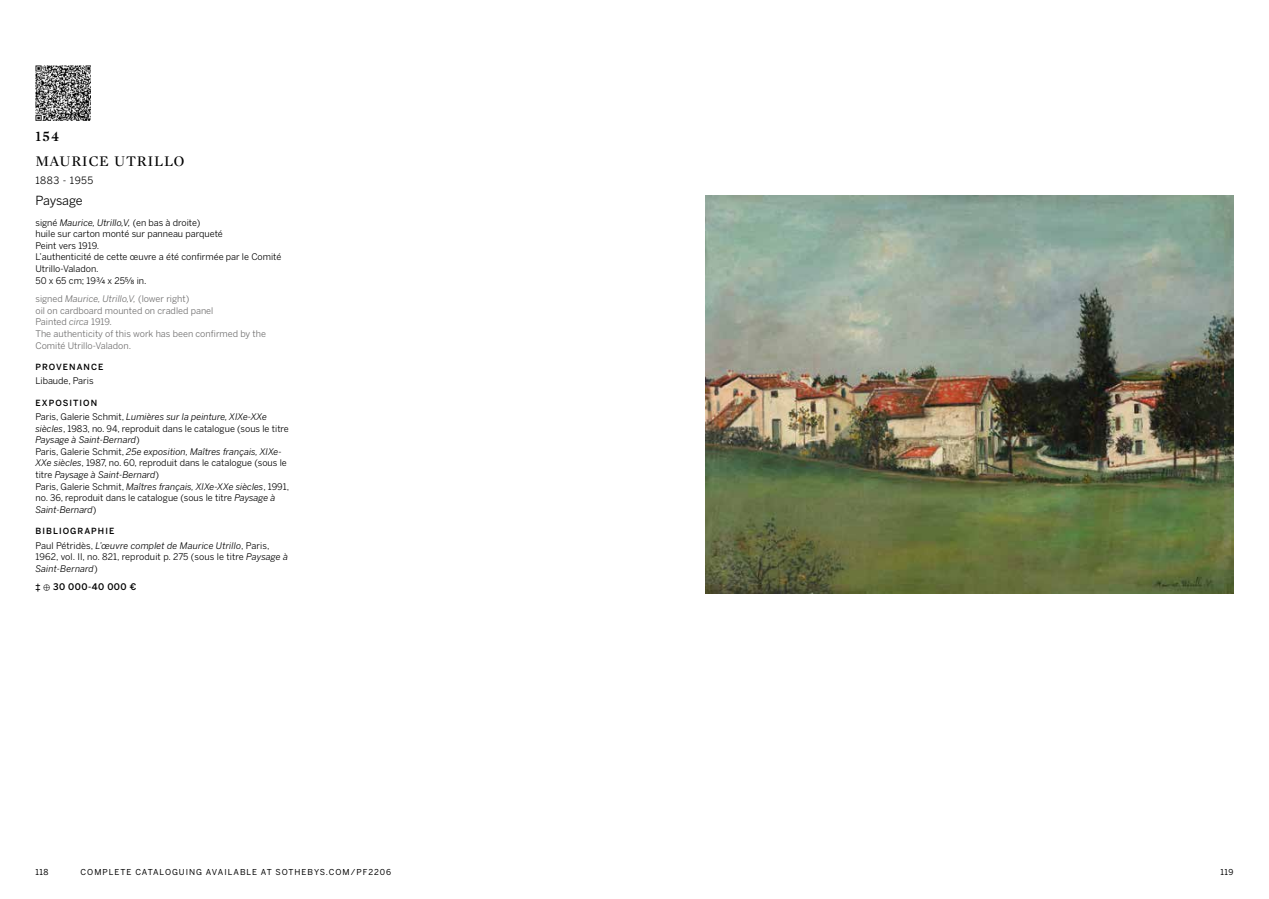
<style>
.page{position:relative;width:1269px;height:899px;background:#fff}
.page>*{position:absolute;margin:0;border:0;box-sizing:border-box;transform-origin:0 0}
.t1{font:15px "Mercury Display";letter-spacing:.05em;color:#000}
.t2{font:600 15px "Mercury Display";color:#000}
.t3{font:12.5px "Benton Sans";letter-spacing:-.02em;color:#000}
.t4{font:10px "Benton Sans";letter-spacing:.05em;color:#000}
.t5{font:9px/11.6px "Benton Sans";color:#000}
.t6{font:9px/11.6px "Benton Sans";color:#706f6f}
.t7{font:500 9px "Benton Sans";letter-spacing:.05em;color:#000}
.t8{font:500 8.5px "Benton Sans";letter-spacing:.125em;color:#000}
.t9{font:8.12px "Benton Sans";letter-spacing:.125em;color:#000}
.s1{font-style:italic}
.s2{font-family:"Arial Unicode MS";font-weight:400}
</style>
<div class="page">
<img style="left:35px;top:65px;width:56px;height:55px">
<img style="left:705px;top:195px;width:528px;height:398px">
<h1 class="t2" style="left:35px;top:125px;width:25px">154</h1>
<h1 class="t1" style="left:35px;top:150px;width:151px">MAURICE UTRILLO</h1>
<p class="t4" style="left:35px;top:175px;width:59px">1883 - 1955</p>
<h2 class="t3" style="left:35px;top:192px;width:49px">Paysage</h2>
<p class="t5" style="left:35px;top:216px;width:247px">signé <span class="s1">Maurice, Utrillo,V,</span> (en bas à droite)<br>huile sur carton monté sur panneau parqueté<br>Peint vers 1919.<br>L’authenticité de cette œuvre a été confirmée par le Comité Utrillo-Valadon.<br>50 x 65 cm; 19¾ x 25⅝ in.</p>
<p class="t6" style="left:35px;top:293px;width:232px">signed <span class="s1">Maurice, Utrillo,V,</span> (lower right)<br>oil on cardboard mounted on cradled panel<br>Painted <span class="s1">circa</span> 1919.<br>The authenticity of this work has been confirmed by the Comité Utrillo-Valadon.</p>
<p class="t8" style="left:35px;top:361px;width:69px">PROVENANCE</p>
<p class="t5" style="left:35px;top:375px;width:60px">Libaude, Paris</p>
<p class="t8" style="left:35px;top:397px;width:63px">EXPOSITION</p>
<p class="t5" style="left:35px;top:411px;width:255px">Paris, Galerie Schmit, <span class="s1">Lumières sur la peinture, XIXe-XXe siècles</span>, 1983, no. 94, reproduit dans le catalogue (sous le titre <span class="s1">Paysage à Saint-Bernard</span>)<br>Paris, Galerie Schmit, <span class="s1">25e exposition, Maîtres français, XIXe-XXe siècles</span>, 1987, no. 60, reproduit dans le catalogue (sous le titre <span class="s1">Paysage à Saint-Bernard</span>)<br>Paris, Galerie Schmit, <span class="s1">Maîtres français, XIXe-XXe siècles</span>, 1991, no. 36, reproduit dans le catalogue (sous le titre <span class="s1">Paysage à Saint-Bernard</span>)</p>
<p class="t8" style="left:35px;top:526px;width:80px">BIBLIOGRAPHIE</p>
<p class="t5" style="left:35px;top:539px;width:254px">Paul Pétridès, <span class="s1">L’œuvre complet de Maurice Utrillo</span>, Paris,<br>1962, vol. II, no. 821, reproduit p. 275 (sous le titre <span class="s1">Paysage à<br>Saint-Bernard</span>)</p>
<p class="t7" style="left:35px;top:580px;width:102px"><span class="s2">‡ ⊕</span> 30 000-40 000 €</p>
<p class="t9" style="left:35px;top:867px;width:14px">118</p>
<p class="t9" style="left:81px;top:867px;width:312px">COMPLETE CATALOGUING AVAILABLE AT SOTHEBYS.COM/PF2206</p>
<p class="t9" style="left:1220px;top:867px;width:14px">119</p>
</div>
